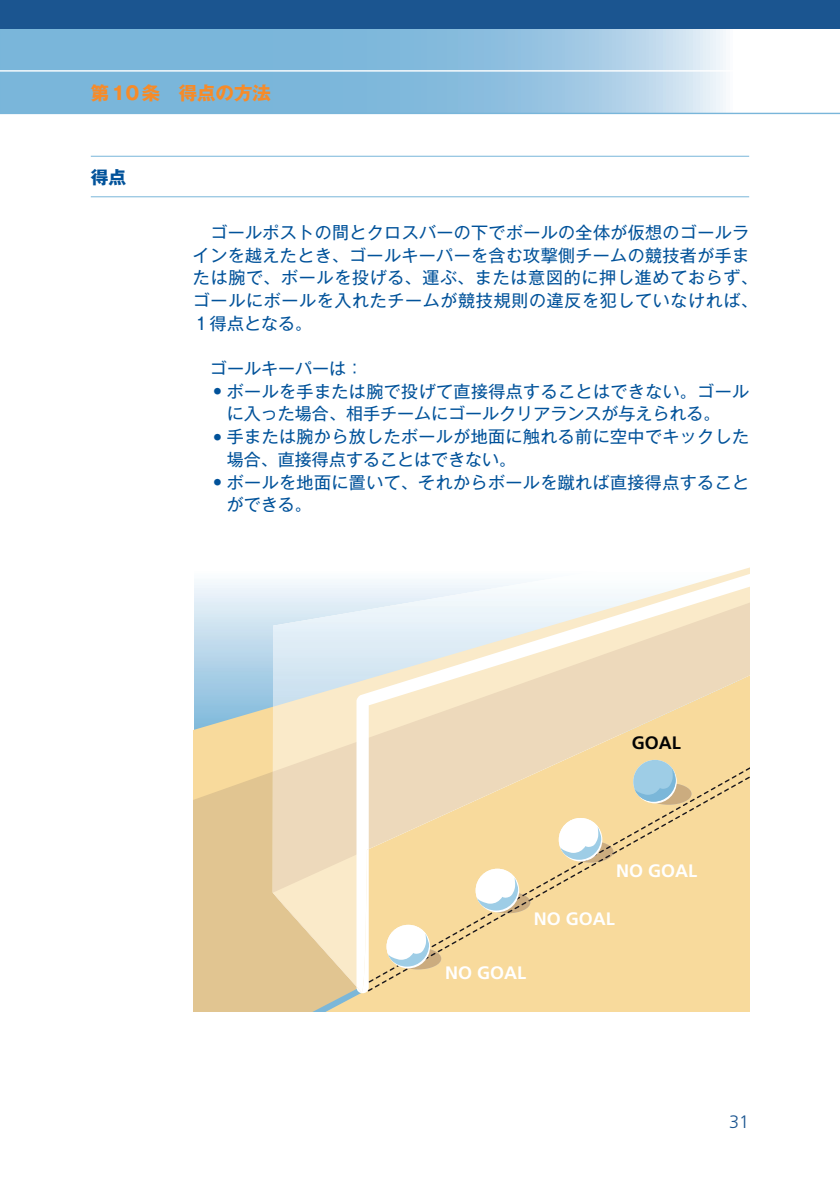
<style>
.page{position:relative;width:840px;height:1191px;background:#fff}
.page>*{position:absolute;margin:0;border:0;box-sizing:border-box;transform-origin:0 0}
.t1{font:18.4px "Gothic MB101 Pro Bold 90 pv RKSJ H";color:#f68b29}
.t2{font:700 18px "Frutiger";color:#fff}
.t3{font:700 18px "Frutiger";color:#030303}
.t4{font:300 18px "Frutiger";color:#1b5590}
.t5{font:17.8px "Gothic MB101 Pro Bold 90 pv RKSJ H";color:#01529a}
.t6{font:17px/22.6px "Gothic MB101 Pro Regular 90 pv RKSJ H";letter-spacing:.025em;color:#01529a}
.t7{font:17px "Gothic MB101 Pro Regular 90 pv RKSJ H";color:#01529a}
</style>
<div class="page">
<svg style="left:0;top:28px;width:839px;height:85px;background:#9bc6e2"></svg>
<div style="left:0;top:0;width:839px;height:28px;background:#1b5590"></div>
<hr style="left:0;top:70px;width:839px;height:2px;background:#fff">
<hr style="left:0;top:113px;width:839px;height:1px;background:#79b6da">
<hr style="left:91px;top:156px;width:657px;height:1px;background:#79b6da">
<hr style="left:91px;top:196px;width:657px;height:1px;background:#79b6da">
<svg style="left:194px;top:596px;width:554px;height:415px;background:#ddcfaa"></svg>
<svg style="left:272px;top:568px;width:476px;height:28px;fill:#f5fafc"></svg>
<svg style="left:272px;top:596px;width:84px;height:392px;background:#eadfc7"></svg>
<svg style="left:242px;top:988px;width:119px;height:23px;background:#dac698"></svg>
<svg style="left:356px;top:569px;width:392px;height:423px"></svg>
<svg style="left:366px;top:773px;width:382px;height:219px;background:#f7dba1"></svg>
<svg style="left:367px;top:764px;width:381px;height:219px;background:#f5d99f"></svg>
<svg style="left:633px;top:760px;width:58px;height:44px;background:#bbcac2"></svg>
<svg style="left:558px;top:818px;width:55px;height:44px"></svg>
<svg style="left:475px;top:868px;width:55px;height:45px"></svg>
<svg style="left:386px;top:924px;width:55px;height:45px"></svg>
<p class="t1" style="left:91px;top:86px;width:181px">第10条　得点の方法</p>
<p class="t5" style="left:91px;top:170px;width:37px">得点</p>
<p class="t6" style="left:193px;top:224px;width:566px">　ゴールポストの間とクロスバーの下でボールの全体が仮想のゴールラインを越えたとき、ゴールキーパーを含む攻撃側チームの競技者が手または腕で、ボールを投げる、運ぶ、または意図的に押し進めておらず、ゴールにボールを入れたチームが競技規則の違反を犯していなければ、<br>１得点となる。</p>
<p class="t7" style="left:193px;top:362px;width:172px">　ゴールキーパーは：</p>
<p class="t6" style="left:227px;top:382px;width:523px;text-indent:-13px"><sup>●</sup> ボールを手または腕で投げて直接得点することはできない。ゴールに入った場合、相手チームにゴールクリアランスが与えられる。</p>
<p class="t6" style="left:227px;top:428px;width:523px;text-indent:-13px"><sup>●</sup> 手または腕から放したボールが地面に触れる前に空中でキックした場合、直接得点することはできない。</p>
<p class="t6" style="left:227px;top:473px;width:523px;text-indent:-13px"><sup>●</sup> ボールを地面に置いて、それからボールを蹴れば直接得点することができる。</p>
<p class="t3" style="left:631px;top:735px;width:50px">GOAL</p>
<p class="t2" style="left:615px;top:863px;width:82px">NO GOAL</p>
<p class="t2" style="left:533px;top:911px;width:82px">NO GOAL</p>
<p class="t2" style="left:445px;top:965px;width:82px">NO GOAL</p>
<p class="t4" style="left:728px;top:1114px;width:22px">31</p>
</div>
